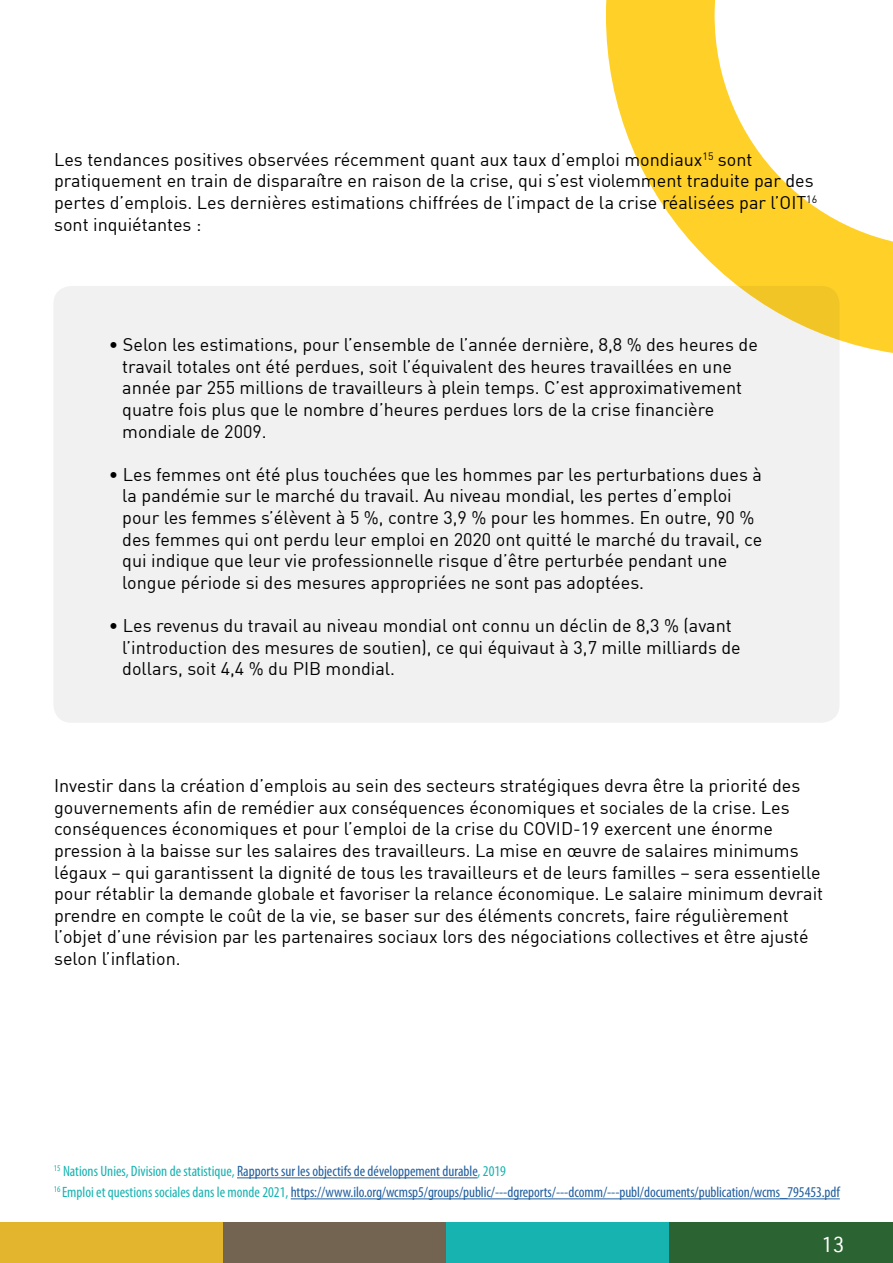
<style>
.page{position:relative;width:893px;height:1263px;background:#fff}
.page>*{position:absolute;margin:0;border:0;box-sizing:border-box;transform-origin:0 0}
.t1{font:21px "URWDINW05";color:#fff}
.t2{font:18px/21.6px "DIN";color:#000}
.t3{font:condensed 15px "Myriad Pro";color:#215e9e}
.s1{color:#16b3b1}
</style>
<div class="page">
<div style="left:0;top:1222px;width:223px;height:41px;background:#e3b52f"></div>
<div style="left:223px;top:1222px;width:223px;height:41px;background:#736452"></div>
<div style="left:446px;top:1222px;width:224px;height:41px;background:#16b3b1"></div>
<div style="left:670px;top:1222px;width:223px;height:41px;background:#2b6432"></div>
<div style="left:53px;top:286px;width:786px;height:437px;background:#f1f1f2;border-radius:18px"></div>
<hr style="left:237px;top:1177px;width:241px;height:1px;background:#215e9e">
<hr style="left:291px;top:1198px;width:549px;height:1px;background:#215e9e">
<svg style="left:606px;top:0;width:287px;height:353px"></svg>
<p class="t2" style="left:54px;top:148px;width:765px">Les tendances positives observées récemment quant aux taux d’emploi mondiaux<sup>15</sup> sont pratiquement en train de disparaître en raison de la crise, qui s’est violemment traduite par des pertes d’emplois. Les dernières estimations chiffrées de l’impact de la crise réalisées par l’OIT<sup>16 </sup>sont inquiétantes :</p>
<p class="t2" style="left:122px;top:334px;width:637px;text-indent:-13px">• Selon les estimations, pour l’ensemble de l’année dernière, 8,8 % des heures de travail totales ont été perdues, soit l’équivalent des heures travaillées en une année par 255 millions de travailleurs à plein temps. C’est approximativement quatre fois plus que le nombre d’heures perdues lors de la crise financière mondiale de 2009.</p>
<p class="t2" style="left:122px;top:463px;width:642px;text-indent:-13px">• Les femmes ont été plus touchées que les hommes par les perturbations dues à la pandémie sur le marché du travail. Au niveau mondial, les pertes d’emploi pour les femmes s’élèvent à 5 %, contre 3,9 % pour les hommes. En outre, 90 % des femmes qui ont perdu leur emploi en 2020 ont quitté le marché du travail, ce qui indique que leur vie professionnelle risque d’être perturbée pendant une longue période si des mesures appropriées ne sont pas adoptées.</p>
<p class="t2" style="left:122px;top:614px;width:620px;text-indent:-13px">• Les revenus du travail au niveau mondial ont connu un déclin de 8,3 % (avant l’introduction des mesures de soutien), ce qui équivaut à 3,7 mille milliards de dollars, soit 4,4 % du PIB mondial.</p>
<p class="t2" style="left:54px;top:775px;width:771px">Investir dans la création d’emplois au sein des secteurs stratégiques devra être la priorité des gouvernements afin de remédier aux conséquences économiques et sociales de la crise. Les conséquences économiques et pour l’emploi de la crise du COVID-19 exercent une énorme pression à la baisse sur les salaires des travailleurs. La mise en œuvre de salaires minimums légaux – qui garantissent la dignité de tous les travailleurs et de leurs familles – sera essentielle pour rétablir la demande globale et favoriser la relance économique. Le salaire minimum devrait prendre en compte le coût de la vie, se baser sur des éléments concrets, faire régulièrement l’objet d’une révision par les partenaires sociaux lors des négociations collectives et être ajusté selon l’inflation.</p>
<p class="t3" style="left:54px;top:1162px;width:454px"><sup>15</sup> <span class="s1">Nations Unies, Division de statistique,</span> Rapports sur les objectifs de développement durable<span class="s1">, 2019</span></p>
<p class="t3" style="left:54px;top:1183px;width:787px"><sup>16</sup> <span class="s1">Emploi et questions sociales dans le monde 2021,</span> https://www.ilo.org/wcmsp5/groups/public/---dgreports/---dcomm/---publ/documents/publication/wcms_795453.pdf</p>
<p class="t1" style="left:822px;top:1231px;width:24px">13</p>
</div>
